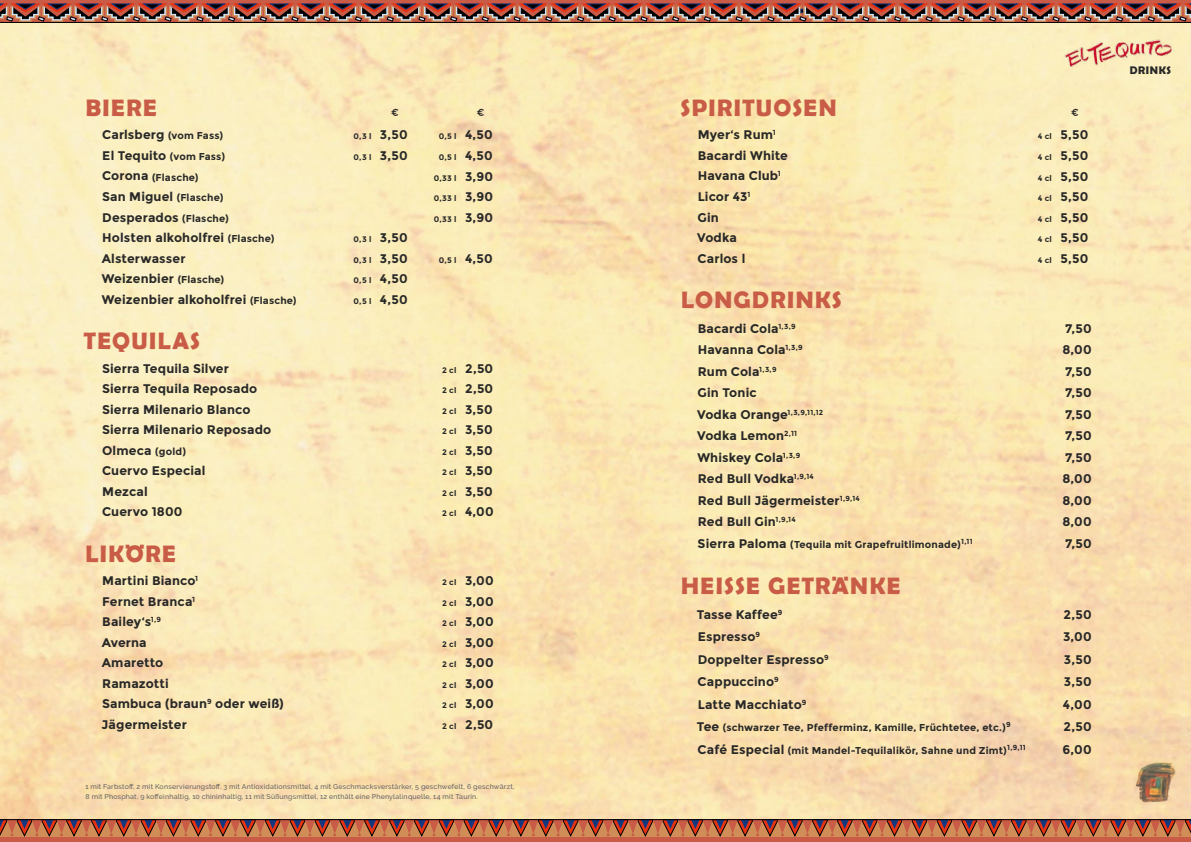
<style>
.page{position:relative;width:1191px;height:842px;background:#fff}
.page>*{position:absolute;margin:0;border:0;box-sizing:border-box;transform-origin:0 0}
.t1{font:600 24px "Berlinsans";letter-spacing:.06em;color:#c95c47}
.t2{font:700 12.5px "Montserrat";letter-spacing:.01em;color:#282827}
.t3{font:600 11.1px "Berlinsans";letter-spacing:.05em;color:#282827}
.t4{font:700 10px "Montserrat";letter-spacing:.02em;color:#282827}
.t5{font:10px "Montserrat";color:#282827}
.t6{font:700 8px "Montserrat";color:#282827}
.t7{font:500 7px/10px "Raleway";letter-spacing:.025em;color:#646363}
.s1{font-size:8px}
.s2{font-size:12.5px}
.s3{font-size:10px}
</style>
<div class="page">
<svg style="left:0;top:0;width:1191px;height:4px;background:#ba5447"></svg>
<hr style="left:0;top:22px;width:1191px;height:1px;background:#000">
<svg style="left:0;top:4px;width:1191px;height:18px;background:#90564b"></svg>
<div style="left:0;top:820px;width:1191px;height:21px;background:#d18d57"></div>
<div style="left:0;top:837px;width:1191px;height:5px;background:#c95b47"></div>
<svg style="left:0;top:820px;width:1191px;height:16px"></svg>
<hr style="left:0;top:819px;width:1191px;height:1px;background:#000">
<img style="left:1133px;top:758px;width:43px;height:47px">
<img style="left:1061px;top:37px;width:114px;height:30px">
<h1 class="t1" style="left:680px;top:94px;width:157px">SPIRITUOSEN</h1>
<p class="t2" style="left:698px;top:128px;width:79px">Myer‘s Rum<sup>1</sup></p>
<p class="t2" style="left:1037px;top:128px;width:52px"><span class="s1">4 cl</span> 5,50</p>
<p class="t2" style="left:698px;top:148px;width:92px">Bacardi White</p>
<p class="t2" style="left:1037px;top:148px;width:52px"><span class="s1">4 cl</span> 5,50</p>
<p class="t2" style="left:698px;top:169px;width:85px">Havana Club<sup>1</sup></p>
<p class="t2" style="left:1037px;top:169px;width:52px"><span class="s1">4 cl</span> 5,50</p>
<p class="t2" style="left:698px;top:189px;width:54px">Licor 43<sup>1</sup></p>
<p class="t2" style="left:1037px;top:189px;width:52px"><span class="s1">4 cl</span> 5,50</p>
<p class="t2" style="left:697px;top:210px;width:23px">Gin</p>
<p class="t2" style="left:1037px;top:210px;width:52px"><span class="s1">4 cl</span> 5,50</p>
<p class="t2" style="left:697px;top:230px;width:41px">Vodka</p>
<p class="t2" style="left:1037px;top:230px;width:52px"><span class="s1">4 cl</span> 5,50</p>
<p class="t2" style="left:697px;top:251px;width:49px">Carlos l</p>
<p class="t2" style="left:1037px;top:251px;width:52px"><span class="s1">4 cl</span> 5,50</p>
<h1 class="t1" style="left:681px;top:286px;width:162px">LONGDRINKS</h1>
<p class="t2" style="left:698px;top:321px;width:99px">Bacardi Cola<sup>1,3,9</sup></p>
<p class="t2" style="left:1065px;top:321px;width:28px">7,50</p>
<p class="t2" style="left:698px;top:342px;width:106px">Havanna Cola<sup>1,3,9</sup></p>
<p class="t2" style="left:1062px;top:342px;width:31px">8,00</p>
<p class="t2" style="left:698px;top:364px;width:80px">Rum Cola<sup>1,3,9</sup></p>
<p class="t2" style="left:1065px;top:364px;width:28px">7,50</p>
<p class="t2" style="left:697px;top:385px;width:61px">Gin Tonic</p>
<p class="t2" style="left:1065px;top:385px;width:28px">7,50</p>
<p class="t2" style="left:697px;top:407px;width:128px">Vodka Orange<sup>1,3,9,11,12</sup></p>
<p class="t2" style="left:1065px;top:407px;width:28px">7,50</p>
<p class="t2" style="left:697px;top:428px;width:101px">Vodka Lemon<sup>2,11</sup></p>
<p class="t2" style="left:1065px;top:428px;width:28px">7,50</p>
<p class="t2" style="left:697px;top:450px;width:104px">Whiskey Cola<sup>1,3,9</sup></p>
<p class="t2" style="left:1065px;top:450px;width:28px">7,50</p>
<p class="t2" style="left:698px;top:471px;width:118px">Red Bull Vodka<sup>1,9,14</sup></p>
<p class="t2" style="left:1062px;top:471px;width:31px">8,00</p>
<p class="t2" style="left:698px;top:493px;width:164px">Red Bull Jägermeister<sup>1,9,14</sup></p>
<p class="t2" style="left:1062px;top:493px;width:31px">8,00</p>
<p class="t2" style="left:698px;top:514px;width:99px">Red Bull Gin<sup>1,9,14</sup></p>
<p class="t2" style="left:1062px;top:514px;width:31px">8,00</p>
<p class="t4" style="left:697px;top:538px;width:276px"><span class="s2">Sierra Paloma</span> (Tequila mit Grapefruitlimonade)<sup>1,11</sup></p>
<p class="t2" style="left:1065px;top:536px;width:28px">7,50</p>
<h1 class="t1" style="left:681px;top:571px;width:221px">HEISSE GETRÄNKE</h1>
<p class="t2" style="left:697px;top:607px;width:87px">Tasse Kaffee<sup>9</sup></p>
<p class="t2" style="left:1063px;top:607px;width:30px">2,50</p>
<p class="t2" style="left:698px;top:629px;width:64px">Espresso<sup>9</sup></p>
<p class="t2" style="left:1063px;top:629px;width:30px">3,00</p>
<p class="t2" style="left:698px;top:652px;width:132px">Doppelter Espresso<sup>9</sup></p>
<p class="t2" style="left:1063px;top:652px;width:29px">3,50</p>
<p class="t2" style="left:697px;top:674px;width:83px">Cappuccino<sup>9</sup></p>
<p class="t2" style="left:1063px;top:674px;width:29px">3,50</p>
<p class="t2" style="left:698px;top:697px;width:110px">Latte Macchiato<sup>9</sup></p>
<p class="t2" style="left:1063px;top:697px;width:30px">4,00</p>
<p class="t4" style="left:697px;top:722px;width:315px"><span class="s2">Tee</span> (schwarzer Tee, Pfefferminz, Kamille, Früchtetee, etc.)<sup>9</sup></p>
<p class="t2" style="left:1063px;top:719px;width:30px">2,50</p>
<p class="t4" style="left:697px;top:744px;width:330px"><span class="s2">Café Especial</span> (mit Mandel-Tequilalikör, Sahne und Zimt)<sup>1,9,11</sup></p>
<p class="t2" style="left:1062px;top:742px;width:31px">6,00</p>
<h1 class="t1" style="left:86px;top:94px;width:73px">BIERE</h1>
<p class="t2" style="left:102px;top:128px;width:122px">Carlsberg <span class="s3">(vom Fass)</span></p>
<p class="t6" style="left:353px;top:132px;width:56px">0,3 l <span class="s2">3,50</span></p>
<p class="t6" style="left:439px;top:132px;width:56px">0,5 l <span class="s2">4,50</span></p>
<p class="t2" style="left:102px;top:148px;width:124px">El Tequito <span class="s3">(vom Fass)</span></p>
<p class="t6" style="left:353px;top:152px;width:56px">0,3 l <span class="s2">3,50</span></p>
<p class="t6" style="left:439px;top:152px;width:56px">0,5 l <span class="s2">4,50</span></p>
<p class="t4" style="left:102px;top:171px;width:98px"><span class="s2">Corona</span> (Flasche)</p>
<p class="t6" style="left:434px;top:173px;width:61px">0,33 l <span class="s2">3,90</span></p>
<p class="t2" style="left:102px;top:189px;width:123px">San Miguel <span class="s3">(Flasche)</span></p>
<p class="t6" style="left:434px;top:193px;width:61px">0,33 l <span class="s2">3,90</span></p>
<p class="t2" style="left:102px;top:210px;width:128px">Desperados <span class="s3">(Flasche)</span></p>
<p class="t6" style="left:434px;top:214px;width:61px">0,33 l <span class="s2">3,90</span></p>
<p class="t2" style="left:102px;top:230px;width:173px">Holsten alkoholfrei <span class="s3">(Flasche)</span></p>
<p class="t6" style="left:353px;top:234px;width:56px">0,3 l <span class="s2">3,50</span></p>
<p class="t2" style="left:102px;top:251px;width:85px">Alsterwasser</p>
<p class="t6" style="left:353px;top:255px;width:56px">0,3 l <span class="s2">3,50</span></p>
<p class="t6" style="left:439px;top:255px;width:56px">0,5 l <span class="s2">4,50</span></p>
<p class="t2" style="left:102px;top:271px;width:124px">Weizenbier <span class="s3">(Flasche)</span></p>
<p class="t6" style="left:354px;top:275px;width:56px">0,5 l <span class="s2">4,50</span></p>
<p class="t2" style="left:102px;top:292px;width:196px">Weizenbier alkoholfrei <span class="s3">(Flasche)</span></p>
<p class="t6" style="left:354px;top:296px;width:56px">0,5 l <span class="s2">4,50</span></p>
<h1 class="t1" style="left:84px;top:327px;width:118px">TEQUILAS</h1>
<p class="t2" style="left:102px;top:361px;width:128px">Sierra Tequila Silver</p>
<p class="t2" style="left:442px;top:361px;width:53px"><span class="s1">2 cl</span> 2,50</p>
<p class="t2" style="left:102px;top:381px;width:157px">Sierra Tequila Reposado</p>
<p class="t2" style="left:442px;top:381px;width:53px"><span class="s1">2 cl</span> 2,50</p>
<p class="t2" style="left:102px;top:402px;width:150px">Sierra Milenario Blanco</p>
<p class="t2" style="left:442px;top:402px;width:52px"><span class="s1">2 cl</span> 3,50</p>
<p class="t2" style="left:102px;top:422px;width:171px">Sierra Milenario Reposado</p>
<p class="t2" style="left:442px;top:422px;width:52px"><span class="s1">2 cl</span> 3,50</p>
<p class="t2" style="left:102px;top:443px;width:85px">Olmeca <span class="s3">(gold)</span></p>
<p class="t2" style="left:442px;top:443px;width:52px"><span class="s1">2 cl</span> 3,50</p>
<p class="t2" style="left:102px;top:463px;width:105px">Cuervo Especial</p>
<p class="t2" style="left:442px;top:463px;width:52px"><span class="s1">2 cl</span> 3,50</p>
<p class="t2" style="left:102px;top:484px;width:47px">Mezcal</p>
<p class="t2" style="left:442px;top:484px;width:52px"><span class="s1">2 cl</span> 3,50</p>
<p class="t2" style="left:102px;top:504px;width:82px">Cuervo 1800</p>
<p class="t2" style="left:442px;top:504px;width:53px"><span class="s1">2 cl</span> 4,00</p>
<h1 class="t1" style="left:86px;top:540px;width:92px">LIKÖRE</h1>
<p class="t2" style="left:102px;top:573px;width:97px">Martini Bianco<sup>1</sup></p>
<p class="t2" style="left:442px;top:573px;width:53px"><span class="s1">2 cl</span> 3,00</p>
<p class="t2" style="left:102px;top:594px;width:94px">Fernet Branca<sup>1</sup></p>
<p class="t2" style="left:442px;top:594px;width:53px"><span class="s1">2 cl</span> 3,00</p>
<p class="t2" style="left:102px;top:614px;width:60px">Bailey‘s<sup>1,9</sup></p>
<p class="t2" style="left:442px;top:614px;width:53px"><span class="s1">2 cl</span> 3,00</p>
<p class="t2" style="left:102px;top:635px;width:46px">Averna</p>
<p class="t2" style="left:442px;top:635px;width:53px"><span class="s1">2 cl</span> 3,00</p>
<p class="t2" style="left:102px;top:655px;width:63px">Amaretto</p>
<p class="t2" style="left:442px;top:655px;width:53px"><span class="s1">2 cl</span> 3,00</p>
<p class="t2" style="left:102px;top:676px;width:68px">Ramazotti</p>
<p class="t2" style="left:442px;top:676px;width:53px"><span class="s1">2 cl</span> 3,00</p>
<p class="t2" style="left:102px;top:696px;width:183px">Sambuca (braun<sup>9</sup> oder weiß)</p>
<p class="t2" style="left:442px;top:696px;width:53px"><span class="s1">2 cl</span> 3,00</p>
<p class="t2" style="left:102px;top:717px;width:87px">Jägermeister</p>
<p class="t2" style="left:442px;top:717px;width:53px"><span class="s1">2 cl</span> 2,50</p>
<p class="t5" style="left:391px;top:107px;width:9px">€</p>
<p class="t5" style="left:477px;top:107px;width:9px">€</p>
<p class="t5" style="left:1071px;top:107px;width:9px">€</p>
<p class="t7" style="left:85px;top:782px;width:431px">1 mit Farbstoff, 2 mit Konservierungstoff, 3 mit Antioxidationsmittel, 4 mit Geschmacksverstärker, 5 geschwefelt, 6 geschwärzt,<br>8 mit Phosphat, 9 koffeinhaltig, 10 chininhaltig, 11 mit Süßungsmittel, 12 enthält eine Phenylalinquelle, 14 mit Taurin.</p>
<p class="t3" style="left:1129px;top:64px;width:43px">DRINKS</p>
</div>
